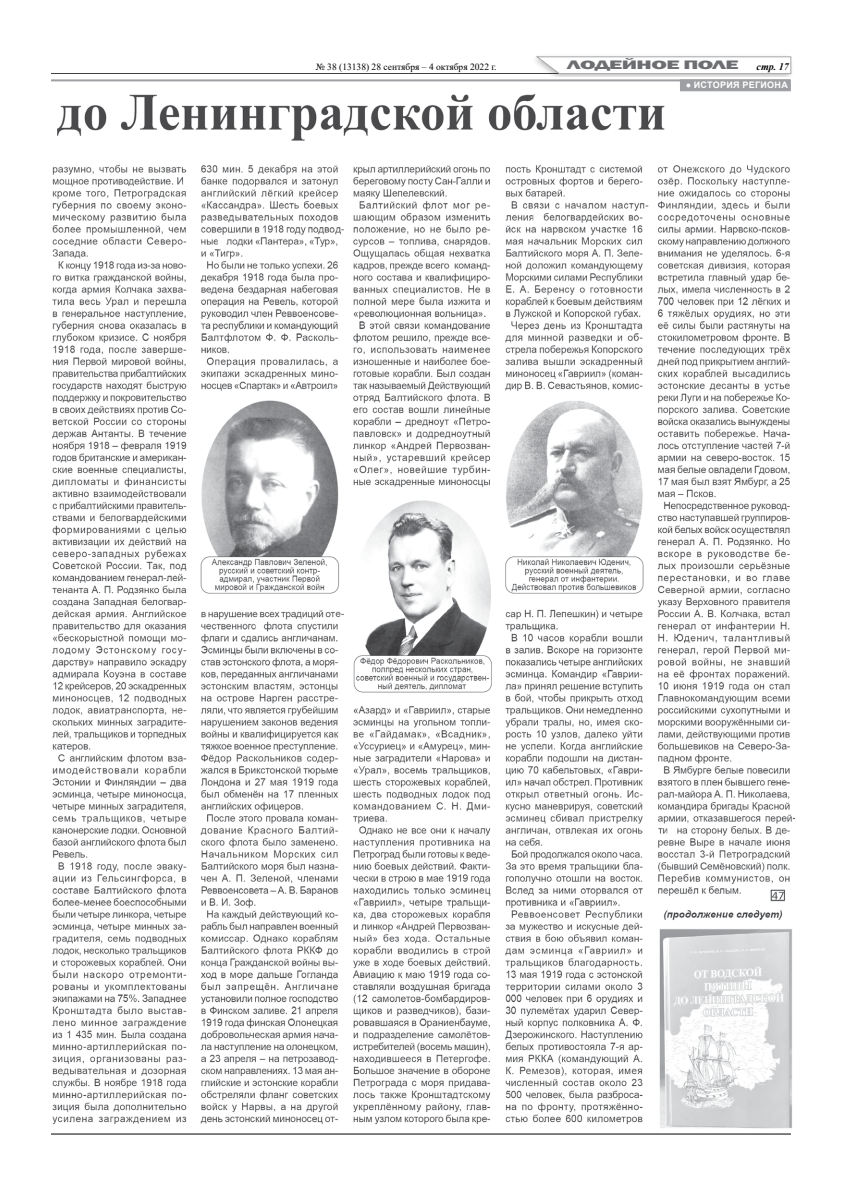
<style>
.page{position:relative;width:842px;height:1191px;background:#fff}
.page>*{position:absolute;margin:0;border:0;box-sizing:border-box;transform-origin:0 0}
.t1{font:800 12.6px "Franklin Gothic";letter-spacing:-.025em;color:#6d6e71;scale:1.79 1}
.t2{font:italic 700 10px "Times New Roman";color:#000}
.t3{font:9.5px "Times New Roman";color:#000}
.t4{font:700 9px "Arial";letter-spacing:.035em;color:#fff}
.s1{font-weight:400}
</style>
<div class="page">
<hr style="left:51px;top:1133px;width:740px;height:1px;background:#000">
<hr style="left:51px;top:73px;width:508px;height:1px;background:#414042">
<div style="left:530px;top:53px;width:264px;height:28px;background:#000;opacity:.25"></div>
<svg style="left:536px;top:57px;width:255px;height:17px"></svg>
<img style="left:51px;top:77px;width:743px;height:1052px">
<hr style="left:51px;top:79px;width:739px;height:2px;background:#9d9fa2">
<div style="left:680px;top:79px;width:111px;height:12px;background:#9d9fa2;border:1px solid #9d9fa2"></div>
<p class="t3" style="left:316px;top:60px;width:182px">№ 38 (13138) 28 сентября – 4 октября 2022 г.</p>
<h1 class="t1" style="left:567px;top:57px;width:97px">ЛОДЕЙНОЕ ПОЛЕ</h1>
<p class="t2" style="left:757px;top:60px;width:34px">стр. 17</p>
<p class="t4" style="left:686px;top:79px;width:104px"><span class="s1">●</span> ИСТОРИЯ РЕГИОНА</p>
</div>
